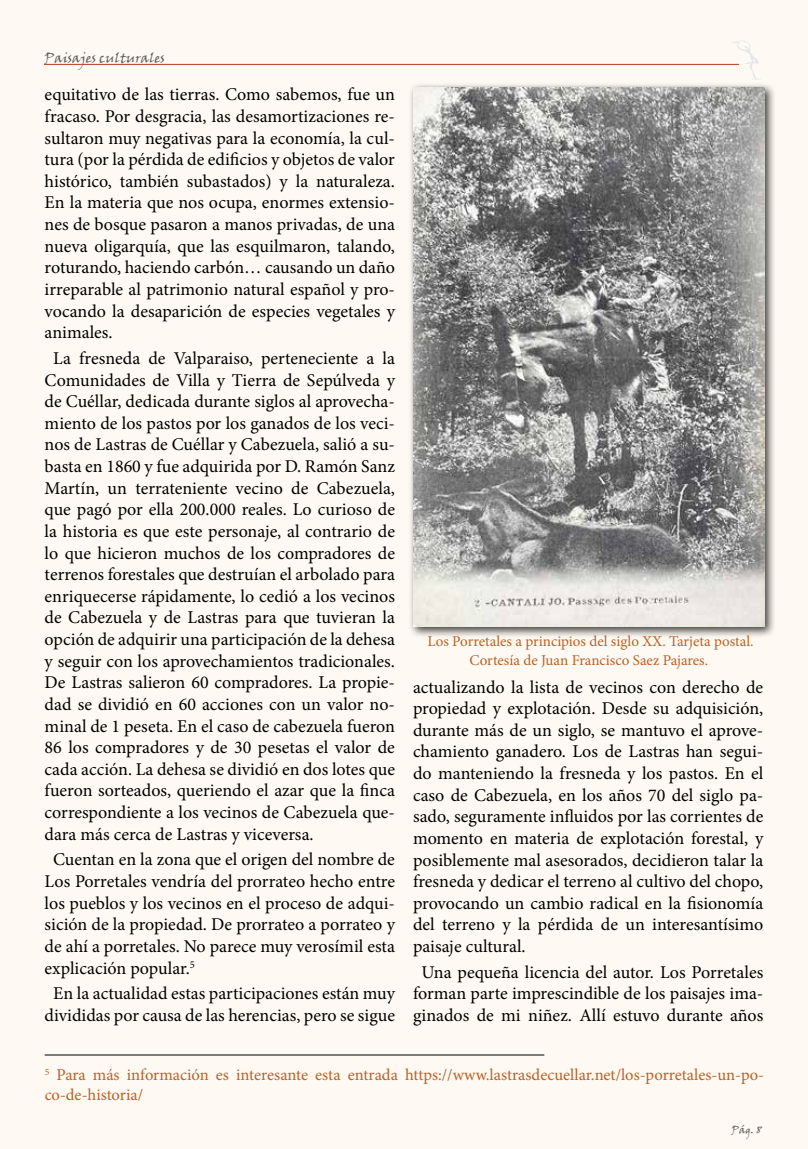
<style>
.page{position:relative;width:808px;height:1149px;background:#fff}
.page>*{position:absolute;margin:0;border:0;box-sizing:border-box;transform-origin:0 0}
.t1{font:18px/21.6px "Minion Pro";color:#000;text-align:justify}
.t2{font:16.5px/19.8px "Minion Pro";letter-spacing:-.005em;color:#bb6125}
.t3{font:15px/18px "Minion Pro";letter-spacing:-.01em;color:#bb6125;text-align:center}
.t4{font:13.5px "Viner Hand ITC";color:#616264}
.t5{font:10.5px "Viner Hand ITC";color:#616264}
</style>
<div class="page">
<div style="left:0;top:0;width:808px;height:1148px;background:#fef9f2"></div>
<hr style="left:44px;top:64px;width:695px;height:1px;background:#b93926">
<svg style="left:730px;top:40px;width:31px;height:40px"></svg>
<hr style="left:45px;top:1054px;width:499px;height:1px;background:#000">
<div style="left:408px;top:82px;width:368px;height:556px;background:#000;opacity:.75"></div>
<img style="left:413px;top:87px;width:352px;height:539px">
<p class="t4" style="left:45px;top:50px;width:122px">Paisajes culturales</p>
<p class="t1" style="left:45px;top:84px;width:352px">equitativo de las tierras. Como sabemos, fue un fracaso. Por desgracia, las desamortizaciones re&shy;sultaron muy negativas para la economía, la cul&shy;tura (por la pérdida de edificios y objetos de valor histórico, también subastados) y la naturaleza.<br>En la materia que nos ocupa, enormes extensio&shy;nes de bosque pasaron a manos privadas, de una nueva oligarquía, que las esquilmaron, talando, roturando, haciendo carbón… causando un daño irreparable al patrimonio natural español y pro&shy;vocando la desaparición de especies vegetales y animales.</p>
<p class="t1" style="left:45px;top:347px;width:352px;text-indent:8px">La fresneda de Valparaiso, perteneciente a la Comunidades de Villa y Tierra de Sepúlveda y de Cuéllar, dedicada durante siglos al aprovecha&shy;miento de los pastos por los ganados de los veci&shy;nos de Lastras de Cuéllar y Cabezuela, salió a su&shy;basta en 1860 y fue adquirida por D. Ramón Sanz Martín, un terrateniente vecino de Cabezuela, que pagó por ella 200.000 reales. Lo curioso de la historia es que este personaje, al contrario de lo que hicieron muchos de los compradores de terrenos forestales que destruían el arbolado para enriquecerse rápidamente, lo cedió a los vecinos de Cabezuela y de Lastras para que tuvieran la opción de adquirir una participación de la dehesa y seguir con los aprovechamientos tradicionales.<br>De Lastras salieron 60 compradores. La propie&shy;dad se dividió en 60 acciones con un valor no&shy;minal de 1 peseta. En el caso de cabezuela fueron 86 los compradores y de 30 pesetas el valor de cada acción. La dehesa se dividió en dos lotes que fueron sorteados, queriendo el azar que la finca correspondiente a los vecinos de Cabezuela que&shy;dara más cerca de Lastras y viceversa.</p>
<p class="t1" style="left:45px;top:848px;width:352px;text-indent:8px">Cuentan en la zona que el origen del nombre de Los Porretales vendría del prorrateo hecho entre los pueblos y los vecinos en el proceso de adqui&shy;sición de la propiedad. De prorrateo a porrateo y de ahí a porretales. No parece muy verosímil esta explicación popular.<sup>5</sup></p>
<p class="t1" style="left:45px;top:982px;width:352px;text-align:center">En la actualidad estas participaciones están muy divididas por causa de las herencias, pero se sigue</p>
<p class="t3" style="left:427px;top:632px;width:328px">Los Porretales a principios del siglo XX. Tarjeta postal.<br>Cortesía de Juan Francisco Saez Pajares.</p>
<p class="t1" style="left:413px;top:676px;width:352px">actualizando la lista de vecinos con derecho de propiedad y explotación. Desde su adquisición, durante más de un siglo, se mantuvo el aprove&shy;chamiento ganadero. Los de Lastras han segui&shy;do manteniendo la fresneda y los pastos. En el caso de Cabezuela, en los años 70 del siglo pa&shy;sado, seguramente influidos por las corrientes de momento en materia de explotación forestal, y posiblemente mal asesorados, decidieron talar la fresneda y dedicar el terreno al cultivo del chopo, provocando un cambio radical en la fisionomía del terreno y la pérdida de un interesantísimo paisaje cultural.</p>
<p class="t1" style="left:413px;top:961px;width:352px;text-align:center">Una pequeña licencia del autor. Los Porretales forman parte imprescindible de los paisajes ima&shy;ginados de mi niñez. Allí estuvo durante años</p>
<p class="t2" style="left:45px;top:1064px;width:721px"><sup>5</sup> Para más información es interesante esta entrada https://www.lastrasdecuellar.net/los-porretales-un-po&shy;co-de-historia/</p>
<p class="t5" style="left:731px;top:1122px;width:32px">Pág. 8</p>
</div>
